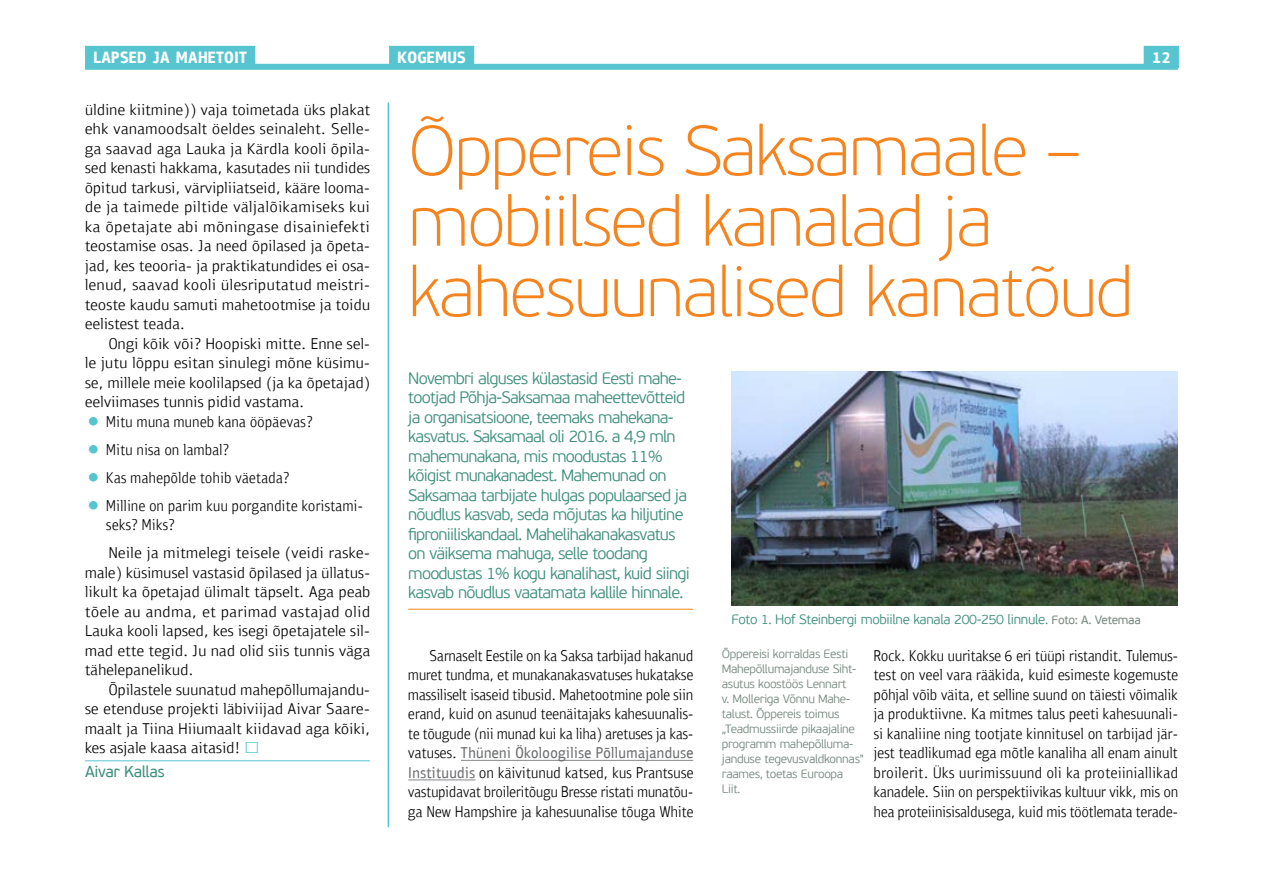
<style>
.page{position:relative;width:1263px;height:893px;background:#fff}
.page>*{position:absolute;margin:0;border:0;box-sizing:border-box;transform-origin:0 0}
.t1{font:100 70.5px/70.5px "PF Beau Sans Pro";letter-spacing:-.025em;color:#f5841f}
.t2{font:300 39px "PF Bulletin Sans Pro";color:#56c5d0}
.t3{font:300 16.5px/19.5px "PF Beau Sans Pro";letter-spacing:-.045em;color:#408f7e}
.t4{font:300 15.75px "PF Bulletin Sans Pro";color:#000}
.t5{font:300 15.75px/19.5px "PF Bulletin Sans Pro";color:#000;text-align:center;scale:1.11 1}
.t6{font:300 15.75px "PF Bulletin Sans Pro";color:#000;scale:1.12 1}
.t7{font:300 15.75px "PF Bulletin Sans Pro";color:#000;scale:1.1 1}
.t8{font:15.75px "PF Bulletin Sans Pro";color:#6d6e71}
.t9{font:15.75px "PF Beau Sans Pro";letter-spacing:-.025em;color:#408f7e}
.t10{font:300 15.75px "PF Bulletin Sans Pro";color:#000;scale:1.13 1}
.t11{font:300 13.5px "PF Beau Sans Pro";letter-spacing:-.025em;color:#408f7e}
.t12{font:300 12px/15px "PF Beau Sans Pro";letter-spacing:-.025em;color:#76897f}
.s1{color:#000}
.s2{font-weight:400;font-size:12px;color:#76897f}
</style>
<div class="page">
<div style="left:85px;top:64px;width:1093px;height:6px;background:#56c5d0"></div>
<div style="left:85px;top:46px;width:170px;height:22px;background:#56c5d0"></div>
<div style="left:1144px;top:46px;width:35px;height:22px;background:#56c5d0"></div>
<hr style="left:408px;top:779px;width:67px;height:1px;background:#939598">
<hr style="left:408px;top:609px;width:285px;height:1px;background:#f5841f">
<hr style="left:388px;top:103px;width:1px;height:724px;background:#56c5d0">
<hr style="left:85px;top:760px;width:285px;height:1px;background:#56c5d0">
<img style="left:731px;top:371px;width:447px;height:234px">
<div style="left:389px;top:46px;width:85px;height:22px;background:#56c5d0"></div>
<svg style="left:461px;top:759px;width:232px;height:2px"></svg>
<p class="t5" style="left:85px;top:100px;width:31px">✓● ■</p>
<p class="t5" style="left:201px;top:100px;width:42px">❖ ▼□</p>
<p class="t5" style="left:270px;top:100px;width:66px">▼ ✓ ▲ ●</p>
<p class="t6" style="left:158px;top:120px;width:45px">□□ ▲ ●▼</p>
<p class="t6" style="left:229px;top:120px;width:84px">●▲ ▲■●▼</p>
<p class="t6" style="left:278px;top:139px;width:41px">● □□●</p>
<p class="t6" style="left:353px;top:139px;width:4px">●</p>
<p class="t7" style="left:85px;top:159px;width:62px">▲ ■ ▲▼</p>
<p class="t7" style="left:241px;top:159px;width:19px">▲◆▼</p>
<p class="t7" style="left:284px;top:159px;width:48px">▲ ■ ▼◆■</p>
<p class="t5" style="left:105px;top:178px;width:29px">▼◆ ▼</p>
<p class="t5" style="left:157px;top:178px;width:90px">◆▲ ❖❖● ▼▲</p>
<p class="t5" style="left:324px;top:178px;width:19px">●□□</p>
<p class="t6" style="left:233px;top:198px;width:33px">❖●●</p>
<p class="t6" style="left:316px;top:198px;width:45px">▲ ▲ ◆</p>
<p class="t10" style="left:225px;top:217px;width:41px">■■ ▲</p>
<p class="t5" style="left:85px;top:236px;width:31px">▼ □▲▼</p>
<p class="t5" style="left:143px;top:236px;width:43px">▲ □▲ ▲</p>
<p class="t5" style="left:216px;top:236px;width:8px">■</p>
<p class="t5" style="left:129px;top:256px;width:37px">▲ ▼ □□</p>
<p class="t5" style="left:241px;top:256px;width:43px">▼ ▼◆■</p>
<p class="t5" style="left:316px;top:256px;width:38px">▲ □▲</p>
<p class="t6" style="left:85px;top:276px;width:70px">●■◆ ▲ ❖</p>
<p class="t6" style="left:191px;top:276px;width:101px">□□● ✓● ▲ ◆▼ ▼◆</p>
<p class="t5" style="left:85px;top:295px;width:31px">▼ □▲▼</p>
<p class="t5" style="left:145px;top:295px;width:33px">◆ ◆ ▲</p>
<p class="t5" style="left:258px;top:295px;width:46px">▼□□▼ ▲</p>
<p class="t5" style="left:336px;top:295px;width:32px">▼□ ◆</p>
<p class="t5" style="left:100px;top:314px;width:45px">●▲▼ ▲▼ ▼ ■</p>
<p class="t5" style="left:174px;top:334px;width:70px">❖ ★□□ ▲</p>
<p class="t5" style="left:319px;top:334px;width:42px">■■ ▲ ●</p>
<p class="t6" style="left:85px;top:354px;width:47px">● ◆▼◆ ●</p>
<p class="t6" style="left:161px;top:354px;width:80px">◆ ▲▼ ■ ▲■◆●</p>
<p class="t6" style="left:296px;top:354px;width:62px">■ ✓▲ ◆</p>
<p class="t5" style="left:85px;top:373px;width:53px">▲ ●● ●</p>
<p class="t5" style="left:197px;top:373px;width:46px">□□●● ▲</p>
<p class="t5" style="left:140px;top:392px;width:59px">▲ ▲ ▼◆■■ ▲</p>
<p class="t5" style="left:245px;top:392px;width:25px">❖ ▲▼</p>
<h2 class="t2" style="left:85px;top:395px;width:79px">• <span class="s1">▼◆</span> <span class="s1">◆■</span></h2>
<p class="t4" style="left:232px;top:412px;width:8px">■</p>
<h2 class="t2" style="left:85px;top:423px;width:103px">• <span class="s1">▼◆</span> <span class="s1">■▲</span> <span class="s1">□■</span> <span class="s1">●</span></h2>
<p class="t4" style="left:219px;top:440px;width:4px">●</p>
<p class="t4" style="left:178px;top:468px;width:35px">● ▼□</p>
<h2 class="t2" style="left:85px;top:479px;width:80px">• <span class="s1">●●■</span> <span class="s1">□■</span></h2>
<p class="t4" style="left:213px;top:496px;width:35px">◆◆ □</p>
<p class="t4" style="left:267px;top:496px;width:70px">■ ▼ □▲▼</p>
<p class="t6" style="left:131px;top:544px;width:4px">●</p>
<p class="t6" style="left:236px;top:544px;width:57px">▼▲● ❖</p>
<p class="t7" style="left:105px;top:563px;width:118px">● ✓▲ ◆▲● ❖▲▼▲</p>
<p class="t7" style="left:322px;top:563px;width:40px">✓●● ▼◆▲</p>
<p class="t5" style="left:85px;top:582px;width:31px">● ◆●▼</p>
<p class="t5" style="left:166px;top:582px;width:46px">▼ ✓●</p>
<p class="t5" style="left:241px;top:582px;width:54px">●▼ ▼ ▲ ●▼</p>
<p class="t6" style="left:282px;top:602px;width:26px">❖ ▲▼</p>
<p class="t5" style="left:100px;top:621px;width:80px">◆ □□● ● ▲</p>
<p class="t5" style="left:297px;top:621px;width:62px">▼ ▼● ▲●</p>
<p class="t5" style="left:126px;top:641px;width:27px">▼▼ ▼</p>
<p class="t5" style="left:240px;top:641px;width:97px">□● ▲ ▲ ▼◆■■ ▲ ❖</p>
<p class="t5" style="left:141px;top:660px;width:36px">■●◆</p>
<p class="t5" style="left:130px;top:680px;width:90px">● ▲▼ ● ▲◆◆■ ▼◆</p>
<p class="t5" style="left:292px;top:680px;width:15px">●●◆</p>
<p class="t5" style="left:85px;top:699px;width:65px">▲ ▼■◆▲</p>
<p class="t5" style="left:182px;top:699px;width:42px">□ ▼ ●</p>
<p class="t5" style="left:158px;top:719px;width:43px">■ ★ ◆</p>
<p class="t5" style="left:100px;top:738px;width:37px">▲ ▲ ●</p>
<p class="t5" style="left:173px;top:738px;width:45px">▲ ▼ ▲</p>
<p class="t9" style="left:85px;top:763px;width:81px">Aivar Kallas</p>
<h1 class="t1" style="left:408px;top:116px;width:727px">Õppereis Saksamaale – mobiilsed kanalad ja kahesuunalised kanatõud</h1>
<p class="t3" style="left:408px;top:369px;width:283px">Novembri alguses külastasid Eesti mahe&shy;tootjad Põhja-Saksamaa maheettevõtteid ja organisatsioone, teemaks mahekana&shy;kasvatus. Saksamaal oli 2016. a 4,9 mln mahemunakana, mis moodustas 11% kõigist munakanadest. Mahemunad on Saksamaa tarbijate hulgas populaarsed ja nõudlus kasvab, seda mõjutas ka hiljutine fiproniiliskandaal. Mahelihakanakasvatus on väiksema mahuga, selle toodang moodustas 1% kogu kanalihast, kuid siingi kasvab nõudlus vaatamata kallile hinnale.</p>
<p class="t4" style="left:449px;top:646px;width:93px">■ ▲ ●▼ ▲▼● □■</p>
<p class="t4" style="left:419px;top:666px;width:47px">◆ ▼ ▼◆■</p>
<p class="t4" style="left:504px;top:666px;width:35px">▼ ◆■</p>
<p class="t4" style="left:557px;top:666px;width:131px">■ ▲❖▼◆▲▲ ◆ ▼ ▲</p>
<p class="t4" style="left:426px;top:685px;width:67px">▲▲●▲ ●▼ ▲ ▲</p>
<p class="t4" style="left:513px;top:685px;width:29px">▼ ◆▲</p>
<p class="t4" style="left:590px;top:685px;width:104px">▼□□▼ ■ □● ▲ ■</p>
<p class="t4" style="left:427px;top:705px;width:157px">■ ◆ □■ ▲◆■◆ ▼ ■ ▼</p>
<p class="t4" style="left:605px;top:705px;width:84px">▲ ▲◆◆■ ● ▲</p>
<p class="t4" style="left:408px;top:724px;width:50px">▼ ▼◆◆</p>
<p class="t4" style="left:480px;top:724px;width:44px">■ ◆■</p>
<p class="t4" style="left:623px;top:724px;width:31px">▼◆▲ ▲</p>
<p class="t4" style="left:408px;top:744px;width:45px">❖ ▼◆▲ ▲</p>
<p class="t8" style="left:476px;top:744px;width:32px">✓■ ■</p>
<p class="t8" style="left:531px;top:744px;width:54px">□●□□ ● ▲</p>
<p class="t8" style="left:611px;top:744px;width:16px">●●◆</p>
<p class="t8" style="left:657px;top:744px;width:31px">■ ◆▲</p>
<p class="t8" style="left:412px;top:763px;width:83px">■▲▼ ▼◆◆ ▲ <span class="s1">□■</span></p>
<p class="t4" style="left:515px;top:763px;width:39px">❖ ▼◆■◆</p>
<p class="t4" style="left:655px;top:763px;width:32px">■▼▲◆▲</p>
<p class="t4" style="left:408px;top:783px;width:32px">❖ ▲▼◆</p>
<p class="t4" style="left:463px;top:783px;width:96px">❖▼ □● ▼◆◆</p>
<p class="t4" style="left:580px;top:783px;width:109px">▲▲ ▲▼ ▼ ◆■ ▼ ◆</p>
<p class="t4" style="left:563px;top:802px;width:79px">▲◆◆■ ●▲ ▼ ◆</p>
<p class="t11" style="left:731px;top:612px;width:411px">Foto 1. Hof Steinbergi mobiilne kanala 200-250 linnule. <span class="s2">Foto: A. Vetemaa</span></p>
<p class="t12" style="left:722px;top:646px;width:143px">Õppereisi korraldas Eesti<br>Mahepõllumajanduse Siht&shy;asutus koostöös Lennart<br>v. Molleriga Võnnu Mahe&shy;talust. Õppereis toimus „Teadmussiirde pikaajaline programm mahepõlluma&shy;janduse tegevusvaldkonnas" raames, toetas Euroopa<br>Liit.</p>
<p class="t4" style="left:881px;top:646px;width:114px">□ □◆ ◆◆▼ ▲</p>
<p class="t4" style="left:1035px;top:646px;width:21px">▼✓✓</p>
<p class="t4" style="left:1078px;top:646px;width:97px">▲▼ ■ ▼ ◆● ◆▲</p>
<p class="t4" style="left:874px;top:666px;width:81px">▼ ▲▼ □■ ❖ ● ❖</p>
<p class="t4" style="left:1092px;top:666px;width:36px">▲▼ □</p>
<p class="t4" style="left:1153px;top:666px;width:19px">◆▲▼</p>
<p class="t4" style="left:985px;top:685px;width:152px">▼ ▲ ●● ■ ▲◆◆■ □■ ▼ ▲▼ ❖</p>
<p class="t4" style="left:1164px;top:685px;width:4px">●</p>
<p class="t4" style="left:900px;top:705px;width:57px">□◆▼❖■</p>
<p class="t4" style="left:1005px;top:705px;width:62px">▼ ▲ ▼ ●◆▲</p>
<p class="t4" style="left:1090px;top:705px;width:80px">▼ ▲◆◆■ ●</p>
<p class="t4" style="left:874px;top:724px;width:143px">▲ ■ ● ■ ■■ ▼□□▼ ▼</p>
<p class="t4" style="left:1037px;top:724px;width:76px">■■ ▼◆▲ ● □■ ▼</p>
<p class="t4" style="left:884px;top:744px;width:21px">▲▼ ▼</p>
<p class="t4" style="left:1098px;top:744px;width:26px">●● ■</p>
<p class="t4" style="left:1155px;top:744px;width:24px">■◆●▼</p>
<p class="t4" style="left:887px;top:763px;width:38px">□● ▼</p>
<p class="t4" style="left:949px;top:763px;width:27px">▲ ◆◆</p>
<p class="t4" style="left:1000px;top:763px;width:59px">▲▲◆◆■ □●</p>
<p class="t4" style="left:1098px;top:763px;width:56px">□▼ ■ ●●</p>
<p class="t4" style="left:948px;top:783px;width:26px">■ □■</p>
<p class="t4" style="left:995px;top:783px;width:122px">▲ ▼ ❖ ▲ ◆●▼◆◆ ❖</p>
<p class="t4" style="left:1155px;top:783px;width:25px">▲ □■</p>
<p class="t4" style="left:909px;top:802px;width:82px">□▼ ■▲▲ ● ◆▲</p>
<p class="t4" style="left:1025px;top:802px;width:73px">◆ ▲ ▼ ▼●</p>
</div>
